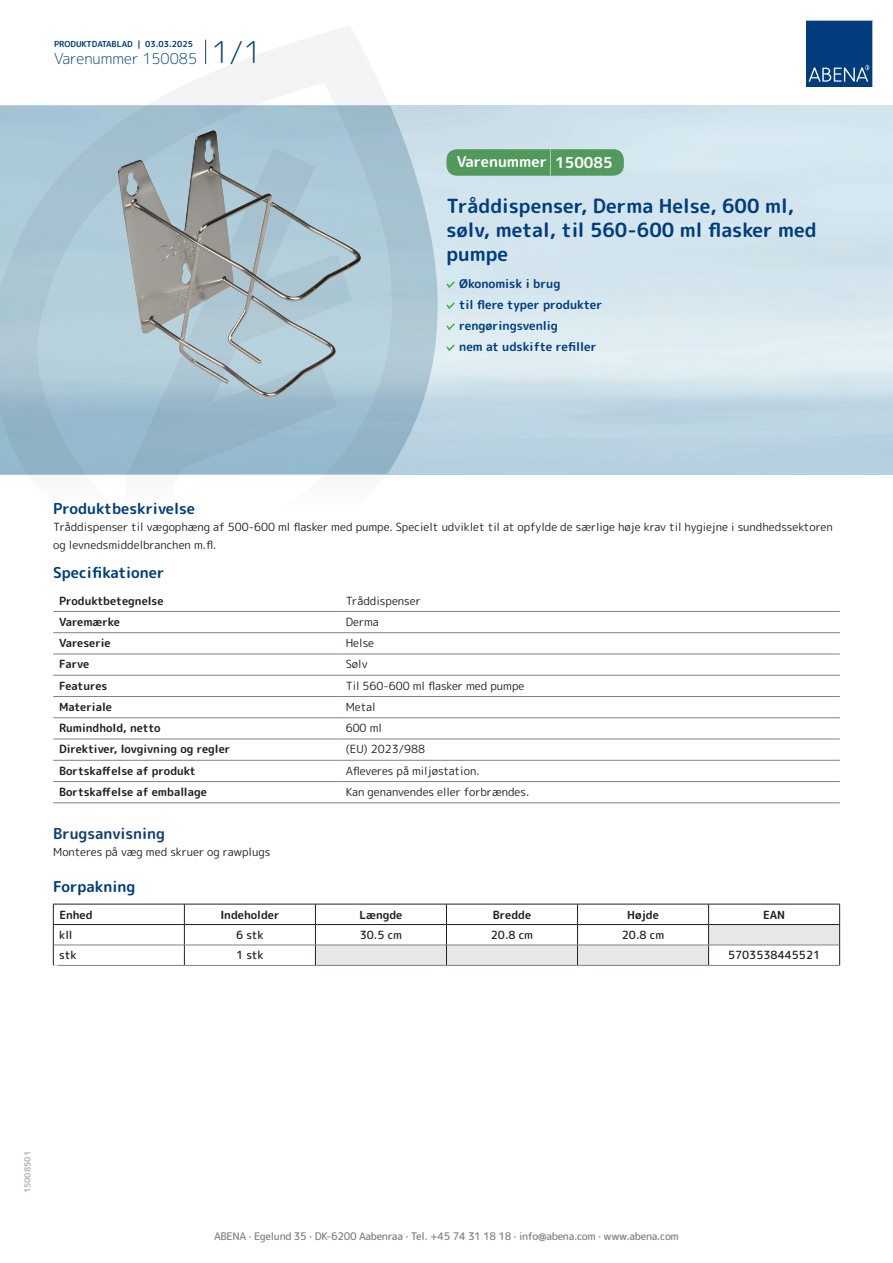
<style>
.page{position:relative;width:893px;height:1263px;background:#fff}
.page>*{position:absolute;margin:0;border:0;box-sizing:border-box;transform-origin:0 0}
.t1{font:700 19.5px/24px "Rounded Mplus 1 c";color:#013d7d}
.t2{font:700 15px "Rounded Mplus 1 c";color:#013d7d}
.t3{font:300 15px "Rounded Mplus 1 c";color:#013d7d}
.t4{font:700 15px "Rounded Mplus 1 c";color:#fff}
.t5{font:700 15px "Rounded Mplus 1 c";color:#153f74}
.t6{font:700 12px/21px "Rounded Mplus 1 c";color:#013d7d}
.t7{font:11.25px/18px "Rounded Mplus 1 c";color:#231f20}
.t8{font:700 11.25px "Rounded Mplus 1 c";color:#231f20}
.t9{font:500 11.25px "Rounded Mplus 1 c";color:#231f20}
.t10{font:500 10.5px "Rounded Mplus 1 c";letter-spacing:-.03em;color:#808285}
.t11{font:700 10.5px "Rounded Mplus 1 c";color:#fff}
.t12{font:700 8.25px "Rounded Mplus 1 c";color:#013d7d}
.t13{font:700 8.25px "Rounded Mplus 1 c";color:#b2b3b7}
.s1{font-size:30px}
.s2{font-size:25.5px}
</style>
<div class="page">
<svg style="left:0;top:26px;width:439px;height:449px"></svg>
<svg style="left:0;top:106px;width:438px;height:368px;background:#a5c3d2"></svg>
<svg style="left:205px;top:40px;width:1px;height:24px"></svg>
<svg style="left:806px;top:20px;width:67px;height:67px;background:#144b86"></svg>
<img style="left:114px;top:127px;width:250px;height:275px">
<hr style="left:53px;top:611px;width:287px;height:1px;background:#808285">
<hr style="left:340px;top:611px;width:500px;height:1px;background:#808285">
<hr style="left:53px;top:632px;width:287px;height:1px;background:#808285">
<hr style="left:340px;top:632px;width:500px;height:1px;background:#808285">
<hr style="left:53px;top:654px;width:287px;height:1px;background:#808285">
<hr style="left:340px;top:654px;width:500px;height:1px;background:#808285">
<hr style="left:53px;top:675px;width:287px;height:1px;background:#808285">
<hr style="left:340px;top:675px;width:500px;height:1px;background:#808285">
<hr style="left:53px;top:696px;width:287px;height:1px;background:#808285">
<hr style="left:340px;top:696px;width:500px;height:1px;background:#808285">
<hr style="left:53px;top:717px;width:287px;height:1px;background:#808285">
<hr style="left:340px;top:717px;width:500px;height:1px;background:#808285">
<hr style="left:53px;top:739px;width:287px;height:1px;background:#808285">
<hr style="left:340px;top:739px;width:500px;height:1px;background:#808285">
<hr style="left:53px;top:760px;width:287px;height:1px;background:#808285">
<hr style="left:340px;top:760px;width:500px;height:1px;background:#808285">
<hr style="left:53px;top:781px;width:287px;height:1px;background:#808285">
<hr style="left:340px;top:781px;width:500px;height:1px;background:#808285">
<hr style="left:53px;top:802px;width:287px;height:1px;background:#808285">
<hr style="left:340px;top:802px;width:500px;height:1px;background:#808285">
<hr style="left:53px;top:904px;width:131px;height:1px;background:#231f20">
<hr style="left:184px;top:904px;width:131px;height:1px;background:#231f20">
<hr style="left:53px;top:924px;width:131px;height:1px;background:#231f20">
<hr style="left:184px;top:924px;width:131px;height:1px;background:#231f20">
<svg style="left:53px;top:904px;width:1px;height:61px"></svg>
<svg style="left:184px;top:904px;width:1px;height:61px"></svg>
<svg style="left:315px;top:904px;width:525px;height:61px"></svg>
<hr style="left:54px;top:945px;width:130px;height:1px;background:#808285">
<hr style="left:184px;top:945px;width:131px;height:1px;background:#808285">
<hr style="left:315px;top:945px;width:131px;height:1px;background:#808285">
<hr style="left:446px;top:945px;width:131px;height:1px;background:#808285">
<hr style="left:577px;top:945px;width:132px;height:1px;background:#808285">
<hr style="left:709px;top:945px;width:130px;height:1px;background:#808285">
<hr style="left:53px;top:965px;width:131px;height:1px;background:#808285">
<hr style="left:184px;top:965px;width:131px;height:1px;background:#808285">
<hr style="left:315px;top:965px;width:131px;height:1px;background:#808285">
<hr style="left:446px;top:965px;width:131px;height:1px;background:#808285">
<hr style="left:577px;top:965px;width:132px;height:1px;background:#808285">
<hr style="left:709px;top:965px;width:131px;height:1px;background:#808285">
<svg style="left:446px;top:281px;width:9px;height:7px"></svg>
<svg style="left:446px;top:302px;width:9px;height:7px"></svg>
<svg style="left:446px;top:323px;width:9px;height:7px"></svg>
<svg style="left:446px;top:344px;width:9px;height:7px"></svg>
<div style="left:446px;top:149px;width:178px;height:27px;background:#52995c;border-radius:10px"></div>
<p class="t12" style="left:54px;top:38px;width:141px">PRODUKTDATABLAD | 03.03.2025</p>
<h2 class="t3" style="left:54px;top:48px;width:209px">Varenummer 150085 <span class="s1">1/1</span></h2>
<h2 class="t4" style="left:457px;top:151px;width:157px">Varenummer <span class="s2">|</span> 150085</h2>
<h1 class="t1" style="left:446px;top:194px;width:372px">Tråddispenser, Derma Helse, 600 ml, sølv, metal, til 560-600 ml flasker med pumpe</h1>
<p class="t6" style="left:459px;top:273px;width:145px">Økonomisk i brug<br>til flere typer produkter rengøringsvenlig<br>nem at udskifte refiller</p>
<h2 class="t2" style="left:53px;top:498px;width:143px">Produktbeskrivelse</h2>
<p class="t7" style="left:53px;top:517px;width:781px">Tråddispenser til vægophæng af 500-600 ml flasker med pumpe. Specielt udviklet til at opfylde de særlige høje krav til hygiejne i sundhedssektoren og levnedsmiddelbranchen m.fl.</p>
<h2 class="t2" style="left:53px;top:562px;width:113px">Specifikationer</h2>
<p class="t8" style="left:59px;top:592px;width:106px">Produktbetegnelse</p>
<p class="t7" style="left:346px;top:591px;width:77px">Tråddispenser</p>
<p class="t8" style="left:59px;top:614px;width:62px">Varemærke</p>
<p class="t7" style="left:346px;top:613px;width:35px">Derma</p>
<p class="t8" style="left:59px;top:635px;width:53px">Vareserie</p>
<p class="t7" style="left:346px;top:634px;width:30px">Helse</p>
<p class="t8" style="left:59px;top:656px;width:32px">Farve</p>
<p class="t7" style="left:346px;top:655px;width:23px">Sølv</p>
<p class="t8" style="left:59px;top:678px;width:50px">Features</p>
<p class="t7" style="left:346px;top:676px;width:180px">Til 560-600 ml flasker med pumpe</p>
<p class="t8" style="left:59px;top:699px;width:54px">Materiale</p>
<p class="t7" style="left:346px;top:698px;width:31px">Metal</p>
<p class="t8" style="left:59px;top:720px;width:103px">Rumindhold, netto</p>
<p class="t7" style="left:346px;top:719px;width:38px">600 ml</p>
<p class="t8" style="left:59px;top:741px;width:173px">Direktiver, lovgivning og regler</p>
<p class="t7" style="left:346px;top:740px;width:81px">(EU) 2023/988</p>
<p class="t8" style="left:59px;top:763px;width:138px">Bortskaffelse af produkt</p>
<p class="t7" style="left:346px;top:762px;width:135px">Afleveres på miljøstation.</p>
<p class="t8" style="left:59px;top:784px;width:149px">Bortskaffelse af emballage</p>
<p class="t7" style="left:346px;top:783px;width:185px">Kan genanvendes eller forbrændes.</p>
<h2 class="t5" style="left:53px;top:823px;width:113px">Brugsanvisning</h2>
<p class="t7" style="left:53px;top:842px;width:219px">Monteres på væg med skruer og rawplugs</p>
<h2 class="t2" style="left:53px;top:875px;width:84px">Forpakning</h2>
<p class="t8" style="left:59px;top:906px;width:35px">Enhed</p>
<p class="t8" style="left:220px;top:906px;width:61px">Indeholder</p>
<p class="t8" style="left:359px;top:906px;width:44px">Længde</p>
<p class="t8" style="left:493px;top:906px;width:40px">Bredde</p>
<p class="t8" style="left:627px;top:906px;width:33px">Højde</p>
<p class="t8" style="left:763px;top:906px;width:24px">EAN</p>
<p class="t9" style="left:59px;top:927px;width:15px">kll</p>
<p class="t9" style="left:236px;top:927px;width:29px">6 stk</p>
<p class="t9" style="left:360px;top:927px;width:44px">30.5 cm</p>
<p class="t9" style="left:491px;top:927px;width:44px">20.8 cm</p>
<p class="t9" style="left:622px;top:927px;width:44px">20.8 cm</p>
<p class="t9" style="left:59px;top:947px;width:19px">stk</p>
<p class="t9" style="left:236px;top:947px;width:29px">1 stk</p>
<p class="t9" style="left:728px;top:947px;width:94px">5703538445521</p>
<p class="t11" style="left:53px;top:961px;width:7px">*</p>
<p class="t13" style="left:22px;top:1193px;width:44px;rotate:-90deg">15008501</p>
<p class="t10" style="left:214px;top:1229px;width:466px">ABENA · Egelund 35 · DK-6200 Aabenraa · Tel. +45 74 31 18 18 · info@abena.com · www.abena.com</p>
</div>
